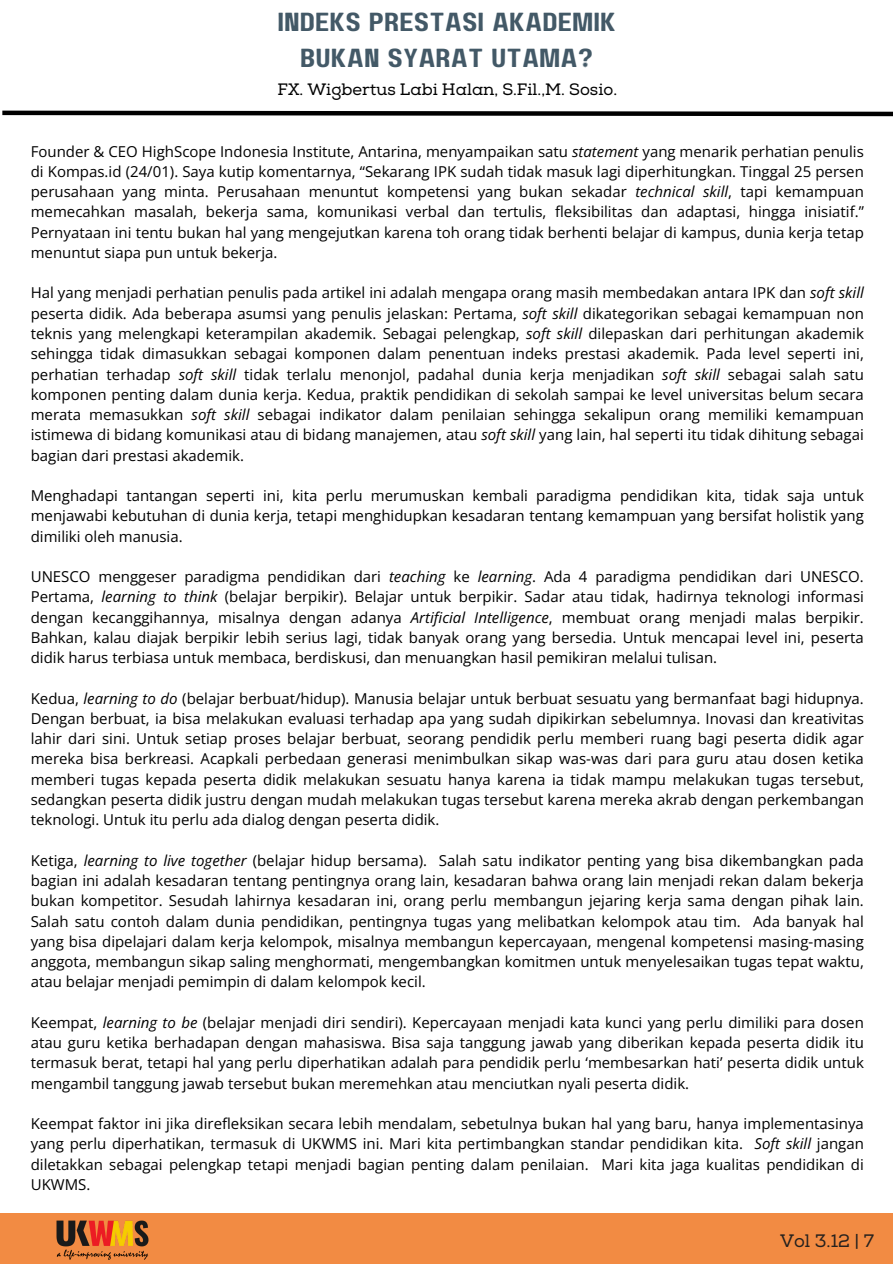
<style>
.page{position:relative;width:893px;height:1264px;background:#fff}
.page>*{position:absolute;margin:0;border:0;box-sizing:border-box;transform-origin:0 0}
.t1{font:26.1px/36px "Paalalabas Display Wide BETA";color:#435967;text-align:center}
.t2{font:18px "Nexa Slab";color:#26211e}
.t3{font:16.5px "Nexa Slab";color:#000}
.t4{font:15px/20.2px "Open Sans";color:#000;text-align:justify}
.s1{font-style:italic}
</style>
<div class="page">
<svg style="left:2px;top:110px;width:890px;height:7px"></svg>
<div style="left:0;top:1213px;width:892px;height:50px;background:#f28b43"></div>
<img style="left:56px;top:1220px;width:93px;height:40px">
<p class="t1" style="left:277px;top:6px;width:340px">INDEKS PRESTASI AKADEMIK<br>BUKAN SYARAT UTAMA?</p>
<p class="t3" style="left:277px;top:79px;width:341px">FX. Wigbertus Labi Halan, S.Fil.,M. Sosio.</p>
<h1 class="t4" style="left:31px;top:141px;width:834px">Founder &amp; CEO HighScope Indonesia Institute, Antarina, menyampaikan satu <span class="s1">statement</span> yang menarik perhatian penulis di Kompas.id (24/01). Saya kutip komentarnya, “Sekarang IPK sudah tidak masuk lagi diperhitungkan. Tinggal 25 persen perusahaan yang minta. Perusahaan menuntut kompetensi yang bukan sekadar <span class="s1">technical skill</span>, tapi kemampuan memecahkan masalah, bekerja sama, komunikasi verbal dan tertulis, fleksibilitas dan adaptasi, hingga inisiatif.” Pernyataan ini tentu bukan hal yang mengejutkan karena toh orang tidak berhenti belajar di kampus, dunia kerja tetap menuntut siapa pun untuk bekerja.</h1>
<h2 class="t4" style="left:31px;top:282px;width:834px">Hal yang menjadi perhatian penulis pada artikel ini adalah mengapa orang masih membedakan antara IPK dan <span class="s1">soft skill </span>peserta didik. Ada beberapa asumsi yang penulis jelaskan: Pertama, <span class="s1">soft skill</span> dikategorikan sebagai kemampuan non teknis yang melengkapi keterampilan akademik. Sebagai pelengkap, <span class="s1">soft skill</span> dilepaskan dari perhitungan akademik sehingga tidak dimasukkan sebagai komponen dalam penentuan indeks prestasi akademik. Pada level seperti ini, perhatian terhadap <span class="s1">soft skill</span> tidak terlalu menonjol, padahal dunia kerja menjadikan <span class="s1">soft skill</span> sebagai salah satu komponen penting dalam dunia kerja. Kedua, praktik pendidikan di sekolah sampai ke level universitas belum secara merata memasukkan <span class="s1">soft skill</span> sebagai indikator dalam penilaian sehingga sekalipun orang memiliki kemampuan istimewa di bidang komunikasi atau di bidang manajemen, atau <span class="s1">soft skill</span> yang lain, hal seperti itu tidak dihitung sebagai bagian dari prestasi akademik.</h2>
<p class="t4" style="left:31px;top:485px;width:834px">Menghadapi tantangan seperti ini, kita perlu merumuskan kembali paradigma pendidikan kita, tidak saja untuk menjawabi kebutuhan di dunia kerja, tetapi menghidupkan kesadaran tentang kemampuan yang bersifat holistik yang dimiliki oleh manusia.</p>
<p class="t4" style="left:31px;top:566px;width:834px">UNESCO menggeser paradigma pendidikan dari <span class="s1">teaching</span> ke <span class="s1">learning</span>. Ada 4 paradigma pendidikan dari UNESCO.<br>Pertama, <span class="s1">learning to think</span> (belajar berpikir). Belajar untuk berpikir. Sadar atau tidak, hadirnya teknologi informasi dengan kecanggihannya, misalnya dengan adanya <span class="s1">Artificial Intelligence</span>, membuat orang menjadi malas berpikir.<br>Bahkan, kalau diajak berpikir lebih serius lagi, tidak banyak orang yang bersedia. Untuk mencapai level ini, peserta didik harus terbiasa untuk membaca, berdiskusi, dan menuangkan hasil pemikiran melalui tulisan.</p>
<p class="t4" style="left:31px;top:687px;width:834px">Kedua, <span class="s1">learning to do</span> (belajar berbuat/hidup). Manusia belajar untuk berbuat sesuatu yang bermanfaat bagi hidupnya.<br>Dengan berbuat, ia bisa melakukan evaluasi terhadap apa yang sudah dipikirkan sebelumnya. Inovasi dan kreativitas lahir dari sini. Untuk setiap proses belajar berbuat, seorang pendidik perlu memberi ruang bagi peserta didik agar mereka bisa berkreasi. Acapkali perbedaan generasi menimbulkan sikap was-was dari para guru atau dosen ketika memberi tugas kepada peserta didik melakukan sesuatu hanya karena ia tidak mampu melakukan tugas tersebut, sedangkan peserta didik justru dengan mudah melakukan tugas tersebut karena mereka akrab dengan perkembangan teknologi. Untuk itu perlu ada dialog dengan peserta didik.</p>
<p class="t4" style="left:31px;top:849px;width:834px">Ketiga, <span class="s1">learning to live together</span> (belajar hidup bersama). Salah satu indikator penting yang bisa dikembangkan pada bagian ini adalah kesadaran tentang pentingnya orang lain, kesadaran bahwa orang lain menjadi rekan dalam bekerja bukan kompetitor. Sesudah lahirnya kesadaran ini, orang perlu membangun jejaring kerja sama dengan pihak lain.<br>Salah satu contoh dalam dunia pendidikan, pentingnya tugas yang melibatkan kelompok atau tim. Ada banyak hal yang bisa dipelajari dalam kerja kelompok, misalnya membangun kepercayaan, mengenal kompetensi masing-masing anggota, membangun sikap saling menghormati, mengembangkan komitmen untuk menyelesaikan tugas tepat waktu, atau belajar menjadi pemimpin di dalam kelompok kecil.</p>
<p class="t4" style="left:31px;top:1011px;width:834px">Keempat, <span class="s1">learning to be</span> (belajar menjadi diri sendiri). Kepercayaan menjadi kata kunci yang perlu dimiliki para dosen atau guru ketika berhadapan dengan mahasiswa. Bisa saja tanggung jawab yang diberikan kepada peserta didik itu termasuk berat, tetapi hal yang perlu diperhatikan adalah para pendidik perlu ‘membesarkan hati’ peserta didik untuk mengambil tanggung jawab tersebut bukan meremehkan atau menciutkan nyali peserta didik.</p>
<p class="t4" style="left:31px;top:1113px;width:834px">Keempat faktor ini jika direfleksikan secara lebih mendalam, sebetulnya bukan hal yang baru, hanya implementasinya yang perlu diperhatikan, termasuk di UKWMS ini. Mari kita pertimbangkan standar pendidikan kita. <span class="s1">Soft skill</span> jangan diletakkan sebagai pelengkap tetapi menjadi bagian penting dalam penilaian. Mari kita jaga kualitas pendidikan di UKWMS.</p>
<h2 class="t2" style="left:780px;top:1230px;width:95px">Vol 3.12 | 7</h2>
</div>
